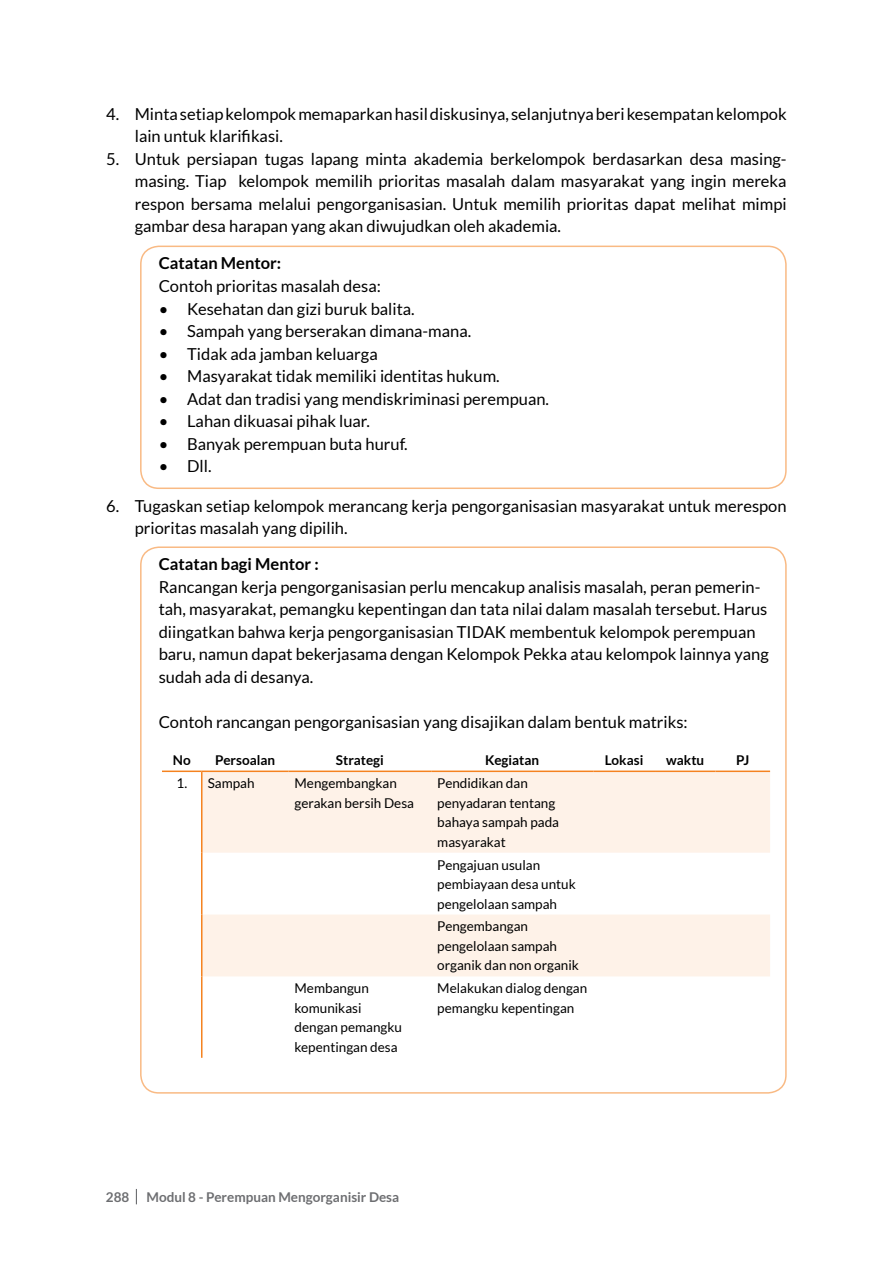
<style>
.page{position:relative;width:893px;height:1263px;background:#fff}
.page>*{position:absolute;margin:0;border:0;box-sizing:border-box;transform-origin:0 0}
.t1{font:16.5px/22.5px "Lato";color:#000}
.t2{font:700 16.5px "Lato";color:#000}
.t3{font:13.5px/19.5px "Lato";color:#000}
.t4{font:700 13.5px "Lato";color:#000}
.t5{font:700 13.5px "Lato";color:#6d6e71}
</style>
<div class="page">
<svg style="left:136px;top:1189px;width:1px;height:15px"></svg>
<div style="left:140px;top:246px;width:647px;height:243px;border:2px solid #f9ba84;border-radius:18px"></div>
<svg style="left:202px;top:771px;width:568px;height:205px;fill:#fef2e8"></svg>
<hr style="left:162px;top:770px;width:40px;height:2px;background:#f5821f">
<hr style="left:202px;top:770px;width:87px;height:2px;background:#f5821f">
<hr style="left:201px;top:772px;width:1px;height:81px;background:#f5821f">
<hr style="left:289px;top:770px;width:142px;height:2px;background:#f5821f">
<hr style="left:431px;top:770px;width:162px;height:2px;background:#f5821f">
<hr style="left:593px;top:770px;width:62px;height:2px;background:#f5821f">
<hr style="left:655px;top:770px;width:60px;height:2px;background:#f5821f">
<hr style="left:716px;top:770px;width:54px;height:2px;background:#f5821f">
<hr style="left:201px;top:853px;width:1px;height:61px;background:#f5821f">
<hr style="left:201px;top:914px;width:1px;height:62px;background:#f5821f">
<hr style="left:201px;top:976px;width:1px;height:82px;background:#f5821f">
<p class="t1" style="left:135px;top:102px;width:653px;text-indent:-28px">4. Minta setiap kelompok memaparkan hasil diskusinya, selanjutnya beri kesempatan kelompok lain untuk klarifikasi.</p>
<p class="t1" style="left:135px;top:147px;width:653px;text-align:justify;text-indent:-28px">5. Untuk persiapan tugas lapang minta akademia berkelompok berdasarkan desa masing&shy;masing. Tiap kelompok memilih prioritas masalah dalam masyarakat yang ingin mereka respon bersama melalui pengorganisasian. Untuk memilih prioritas dapat melihat mimpi gambar desa harapan yang akan diwujudkan oleh akademia.</p>
<p class="t2" style="left:159px;top:254px;width:124px">Catatan Mentor:</p>
<p class="t1" style="left:159px;top:275px;width:224px">Contoh prioritas masalah desa:</p>
<p class="t1" style="left:159px;top:297px;width:258px">• Kesehatan dan gizi buruk balita.</p>
<p class="t1" style="left:159px;top:320px;width:314px">• Sampah yang berserakan dimana-mana.</p>
<p class="t1" style="left:159px;top:342px;width:221px">• Tidak ada jamban keluarga</p>
<p class="t1" style="left:159px;top:365px;width:343px">• Masyarakat tidak memiliki identitas hukum.</p>
<p class="t1" style="left:159px;top:387px;width:392px">• Adat dan tradisi yang mendiskriminasi perempuan.</p>
<p class="t1" style="left:159px;top:410px;width:213px">• Lahan dikuasai pihak luar.</p>
<p class="t1" style="left:159px;top:432px;width:250px">• Banyak perempuan buta huruf.</p>
<p class="t1" style="left:159px;top:455px;width:54px">• Dll.</p>
<p class="t1" style="left:135px;top:495px;width:653px;text-indent:-28px">6. Tugaskan setiap kelompok merancang kerja pengorganisasian masyarakat untuk merespon prioritas masalah yang dipilih.</p>
<p class="t2" style="left:159px;top:555px;width:162px">Catatan bagi Mentor :</p>
<p class="t1" style="left:159px;top:576px;width:612px">Rancangan kerja pengorganisasian perlu mencakup analisis masalah, peran pemerin&shy;tah, masyarakat, pemangku kepentingan dan tata nilai dalam masalah tersebut. Harus diingatkan bahwa kerja pengorganisasian TIDAK membentuk kelompok perempuan baru, namun dapat bekerjasama dengan Kelompok Pekka atau kelompok lainnya yang sudah ada di desanya.</p>
<p class="t1" style="left:159px;top:711px;width:531px">Contoh rancangan pengorganisasian yang disajikan dalam bentuk matriks:</p>
<p class="t4" style="left:173px;top:753px;width:19px">No</p>
<p class="t4" style="left:215px;top:753px;width:61px">Persoalan</p>
<p class="t4" style="left:336px;top:753px;width:49px">Strategi</p>
<p class="t4" style="left:485px;top:753px;width:55px">Kegiatan</p>
<p class="t4" style="left:605px;top:753px;width:40px">Lokasi</p>
<p class="t4" style="left:666px;top:753px;width:40px">waktu</p>
<p class="t4" style="left:736px;top:753px;width:15px">PJ</p>
<p class="t3" style="left:177px;top:773px;width:80px">1. Sampah</p>
<p class="t3" style="left:295px;top:773px;width:121px">Mengembangkan gerakan bersih Desa</p>
<p class="t3" style="left:437px;top:773px;width:123px">Pendidikan dan penyadaran tentang bahaya sampah pada masyarakat</p>
<p class="t3" style="left:437px;top:855px;width:140px">Pengajuan usulan pembiayaan desa untuk pengelolaan sampah</p>
<p class="t3" style="left:437px;top:917px;width:143px">Pengembangan pengelolaan sampah organik dan non organik</p>
<p class="t3" style="left:295px;top:978px;width:109px">Membangun komunikasi dengan pemangku kepentingan desa</p>
<p class="t3" style="left:437px;top:978px;width:152px">Melakukan dialog dengan pemangku kepentingan</p>
<p class="t5" style="left:106px;top:1189px;width:25px">288</p>
<p class="t5" style="left:146px;top:1189px;width:254px">Modul 8 - Perempuan Mengorganisir Desa</p>
</div>
